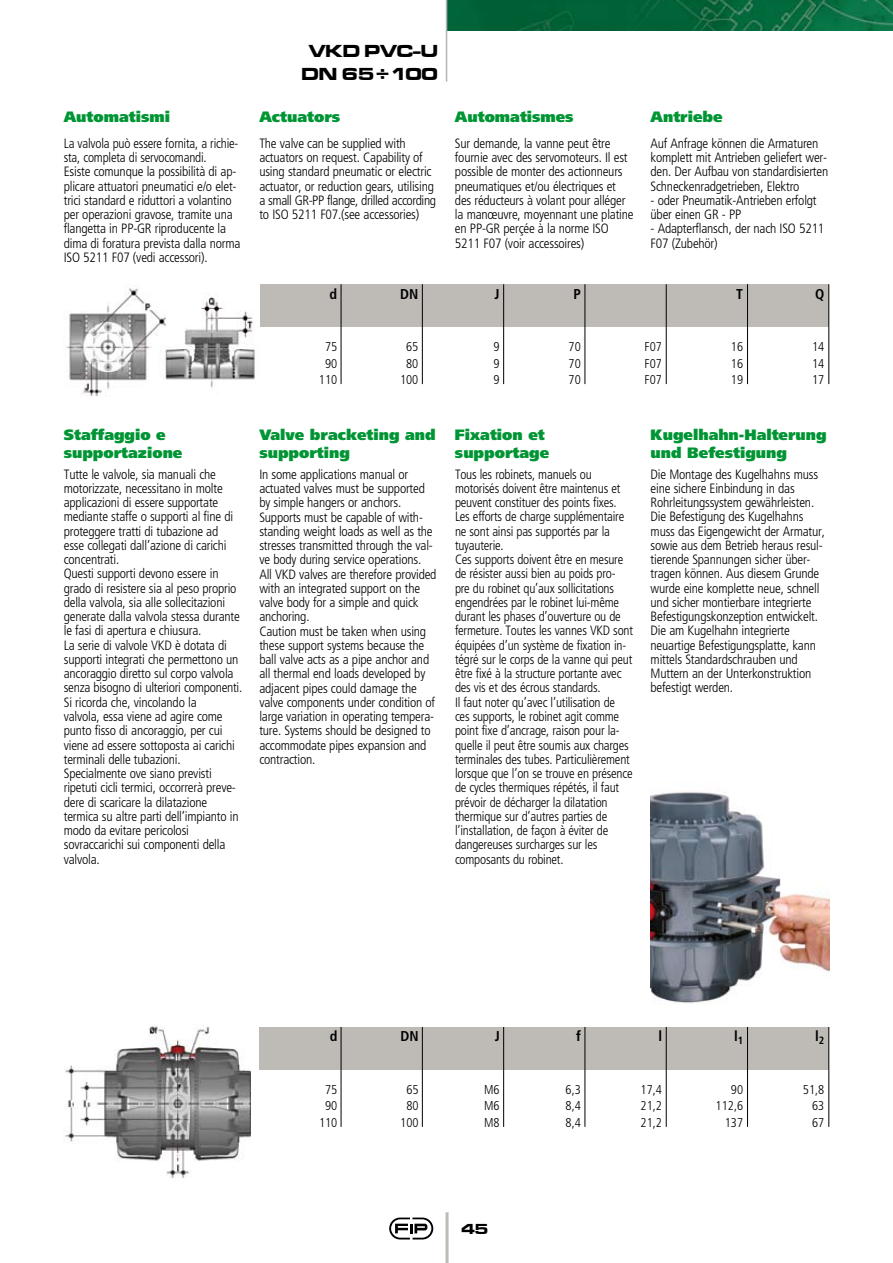
<style>
.page{position:relative;width:893px;height:1263px;background:#fff}
.page>*{position:absolute;margin:0;border:0;box-sizing:border-box;transform-origin:0 0}
.t1{font:18px/22.5px "Microgramma D Bold Exte";color:#000;text-align:center}
.t2{font:900 15px/18px "Frutiger";color:#009534}
.t3{font:15px "Microgramma D Bold Exte";color:#000}
.t4{font:700 condensed 14.25px "Frutiger";color:#000}
.t5{font:300 condensed 13.5px/14.2px "Frutiger";letter-spacing:-.015em;color:#000}
.t6{font:300 condensed 12.75px/16.5px "Frutiger";color:#000;text-align:justify}
</style>
<div class="page">
<hr style="left:446px;top:1212px;width:3px;height:51px;background:#bebab6">
<svg style="left:389px;top:1217px;width:44px;height:22px"></svg>
<img style="left:447px;top:0;width:446px;height:30px">
<hr style="left:446px;top:0;width:1px;height:82px;background:#b1b3b4">
<div style="left:259px;top:284px;width:570px;height:43px;background:#bebab6"></div>
<hr style="left:341px;top:284px;width:1px;height:100px;background:#000">
<hr style="left:422px;top:284px;width:1px;height:100px;background:#000">
<hr style="left:828px;top:284px;width:1px;height:100px;background:#000">
<hr style="left:503px;top:284px;width:1px;height:100px;background:#000">
<hr style="left:585px;top:284px;width:1px;height:100px;background:#000">
<hr style="left:666px;top:284px;width:1px;height:100px;background:#000">
<hr style="left:747px;top:284px;width:1px;height:100px;background:#000">
<div style="left:259px;top:1027px;width:570px;height:42px;background:#bebab6"></div>
<hr style="left:341px;top:1027px;width:1px;height:100px;background:#000">
<hr style="left:422px;top:1027px;width:1px;height:100px;background:#000">
<hr style="left:828px;top:1027px;width:1px;height:100px;background:#000">
<hr style="left:503px;top:1027px;width:1px;height:100px;background:#000">
<hr style="left:585px;top:1027px;width:1px;height:100px;background:#000">
<hr style="left:666px;top:1027px;width:1px;height:100px;background:#000">
<hr style="left:747px;top:1027px;width:1px;height:100px;background:#000">
<img style="left:66px;top:288px;width:189px;height:108px">
<img style="left:65px;top:1025px;width:186px;height:153px">
<img style="left:651px;top:792px;width:178px;height:212px">
<h1 class="t1" style="left:302px;top:40px;width:138px">VKD PVC-U<br>DN 65÷100</h1>
<p class="t2" style="left:64px;top:108px;width:108px">Automatismi</p>
<p class="t2" style="left:259px;top:108px;width:82px">Actuators</p>
<p class="t2" style="left:455px;top:108px;width:120px">Automatismes</p>
<p class="t2" style="left:651px;top:108px;width:73px">Antriebe</p>
<p class="t5" style="left:64px;top:136px;width:178px">La valvola può essere fornita, a richie&shy;sta, completa di servocomandi.<br>Esiste comunque la possibilità di ap&shy;plicare attuatori pneumatici e/o elet&shy;trici standard e riduttori a volantino per operazioni gravose, tramite una flangetta in PP-GR riproducente la dima di foratura prevista dalla norma ISO 5211 F07 (vedi accessori).</p>
<p class="t5" style="left:455px;top:136px;width:180px">Sur demande, la vanne peut être fournie avec des servomoteurs. Il est possible de monter des actionneurs pneumatiques et/ou électriques et des réducteurs à volant pour alléger la manœuvre, moyennant une platine en PP-GR perçée à la norme ISO 5211 F07 (voir accessoires)</p>
<p class="t5" style="left:651px;top:136px;width:179px">Auf Anfrage können die Armaturen komplett mit Antrieben geliefert wer&shy;den. Der Aufbau von standardisierten Schneckenradgetrieben, Elektro</p>
<p class="t5" style="left:259px;top:136px;width:178px">The valve can be supplied with actuators on request. Capability of using standard pneumatic or electric actuator, or reduction gears, utilising a small GR-PP flange, drilled according to ISO 5211 F07.(see accessories)</p>
<p class="t5" style="left:651px;top:193px;width:168px">- oder Pneumatik-Antrieben erfolgt über einen GR - PP</p>
<p class="t5" style="left:651px;top:222px;width:175px">- Adapterflansch, der nach ISO 5211<br>F07 (Zubehör)</p>
<p class="t4" style="left:330px;top:285px;width:9px">d</p>
<p class="t6" style="left:319px;top:339px;width:20px;text-align:center">75<br>90<br>110</p>
<p class="t4" style="left:400px;top:285px;width:20px">DN</p>
<p class="t6" style="left:400px;top:339px;width:20px;text-align:center">65<br>80<br>100</p>
<p class="t4" style="left:495px;top:285px;width:7px">J</p>
<p class="t6" style="left:493px;top:339px;width:8px">9<br>9<br>9</p>
<p class="t4" style="left:573px;top:285px;width:9px">P</p>
<p class="t6" style="left:569px;top:339px;width:14px">70<br>70<br>70</p>
<p class="t6" style="left:644px;top:339px;width:19px">F07<br>F07<br>F07</p>
<p class="t4" style="left:736px;top:285px;width:8px">T</p>
<p class="t6" style="left:731px;top:339px;width:14px">16<br>16<br>19</p>
<p class="t4" style="left:815px;top:285px;width:11px">Q</p>
<p class="t6" style="left:812px;top:339px;width:14px">14<br>14<br>17</p>
<p class="t2" style="left:64px;top:426px;width:120px">Staffaggio e supportazione</p>
<p class="t2" style="left:259px;top:426px;width:178px">Valve bracketing and supporting</p>
<p class="t2" style="left:455px;top:426px;width:96px">Fixation et supportage</p>
<p class="t2" style="left:651px;top:426px;width:178px">Kugelhahn-Halterung und Befestigung</p>
<p class="t5" style="left:64px;top:467px;width:180px">Tutte le valvole, sia manuali che motorizzate, necessitano in molte applicazioni di essere supportate mediante staffe o supporti al fine di proteggere tratti di tubazione ad<br>esse collegati dall’azione di carichi concentrati.<br>Questi supporti devono essere in grado di resistere sia al peso proprio della valvola, sia alle sollecitazioni generate dalla valvola stessa durante le fasi di apertura e chiusura.<br>La serie di valvole VKD è dotata di supporti integrati che permettono un ancoraggio diretto sul corpo valvola senza bisogno di ulteriori componenti.<br>Si ricorda che, vincolando la<br>valvola, essa viene ad agire come punto fisso di ancoraggio, per cui viene ad essere sottoposta ai carichi terminali delle tubazioni.<br>Specialmente ove siano previsti ripetuti cicli termici, occorrerà preve&shy;dere di scaricare la dilatazione termica su altre parti dell’impianto in modo da evitare pericolosi sovraccarichi sui componenti della valvola.</p>
<p class="t5" style="left:259px;top:467px;width:179px">In some applications manual or actuated valves must be supported by simple hangers or anchors.<br>Supports must be capable of with&shy;standing weight loads as well as the stresses transmitted through the val&shy;ve body during service operations.<br>All VKD valves are therefore provided with an integrated support on the valve body for a simple and quick anchoring.<br>Caution must be taken when using these support systems because the ball valve acts as a pipe anchor and all thermal end loads developed by adjacent pipes could damage the valve components under condition of large variation in operating tempera&shy;ture. Systems should be designed to accommodate pipes expansion and contraction.</p>
<p class="t5" style="left:455px;top:467px;width:180px">Tous les robinets, manuels ou motorisés doivent être maintenus et peuvent constituer des points fixes.<br>Les efforts de charge supplémentaire ne sont ainsi pas supportés par la tuyauterie.<br>Ces supports doivent être en mesure de résister aussi bien au poids pro&shy;pre du robinet qu’aux sollicitations engendrées par le robinet lui-même durant les phases d’ouverture ou de fermeture. Toutes les vannes VKD sont équipées d’un système de fixation in&shy;tégré sur le corps de la vanne qui peut être fixé à la structure portante avec des vis et des écrous standards.<br>Il faut noter qu’avec l’utilisation de ces supports, le robinet agit comme point fixe d’ancrage, raison pour la&shy;quelle il peut être soumis aux charges terminales des tubes. Particulièrement lorsque que l’on se trouve en présence de cycles thermiques répétés, il faut prévoir de décharger la dilatation thermique sur d’autres parties de l’installation, de façon à éviter de dangereuses surcharges sur les composants du robinet.</p>
<p class="t5" style="left:651px;top:467px;width:176px">Die Montage des Kugelhahns muss eine sichere Einbindung in das Rohrleitungssystem gewährleisten.<br>Die Befestigung des Kugelhahns muss das Eigengewicht der Armatur, sowie aus dem Betrieb heraus resul&shy;tierende Spannungen sicher über&shy;tragen können. Aus diesem Grunde wurde eine komplette neue, schnell und sicher montierbare integrierte Befestigungskonzeption entwickelt.<br>Die am Kugelhahn integrierte neuartige Befestigungsplatte, kann mittels Standardschrauben und Muttern an der Unterkonstruktion befestigt werden.</p>
<p class="t4" style="left:330px;top:1028px;width:9px">d</p>
<p class="t6" style="left:319px;top:1081px;width:20px;text-align:center">75<br>90<br>110</p>
<p class="t4" style="left:400px;top:1028px;width:20px">DN</p>
<p class="t6" style="left:400px;top:1081px;width:20px;text-align:center">65<br>80<br>100</p>
<p class="t4" style="left:495px;top:1028px;width:7px">J</p>
<p class="t6" style="left:484px;top:1081px;width:17px">M6<br>M6<br>M8</p>
<p class="t3" style="left:461px;top:1218px;width:29px">45</p>
<p class="t4" style="left:576px;top:1028px;width:6px">f</p>
<p class="t6" style="left:566px;top:1081px;width:17px">6,3<br>8,4<br>8,4</p>
<p class="t4" style="left:658px;top:1028px;width:5px">l</p>
<p class="t6" style="left:641px;top:1081px;width:23px">17,4<br>21,2<br>21,2</p>
<p class="t4" style="left:734px;top:1028px;width:11px">l<sub>1</sub></p>
<p class="t6" style="left:716px;top:1081px;width:29px;text-align:right">90<br>112,6<br>137</p>
<p class="t4" style="left:815px;top:1028px;width:11px">l<sub>2</sub></p>
<p class="t6" style="left:812px;top:1081px;width:14px;text-indent:-9px">51,8<br>63<br>67</p>
</div>
